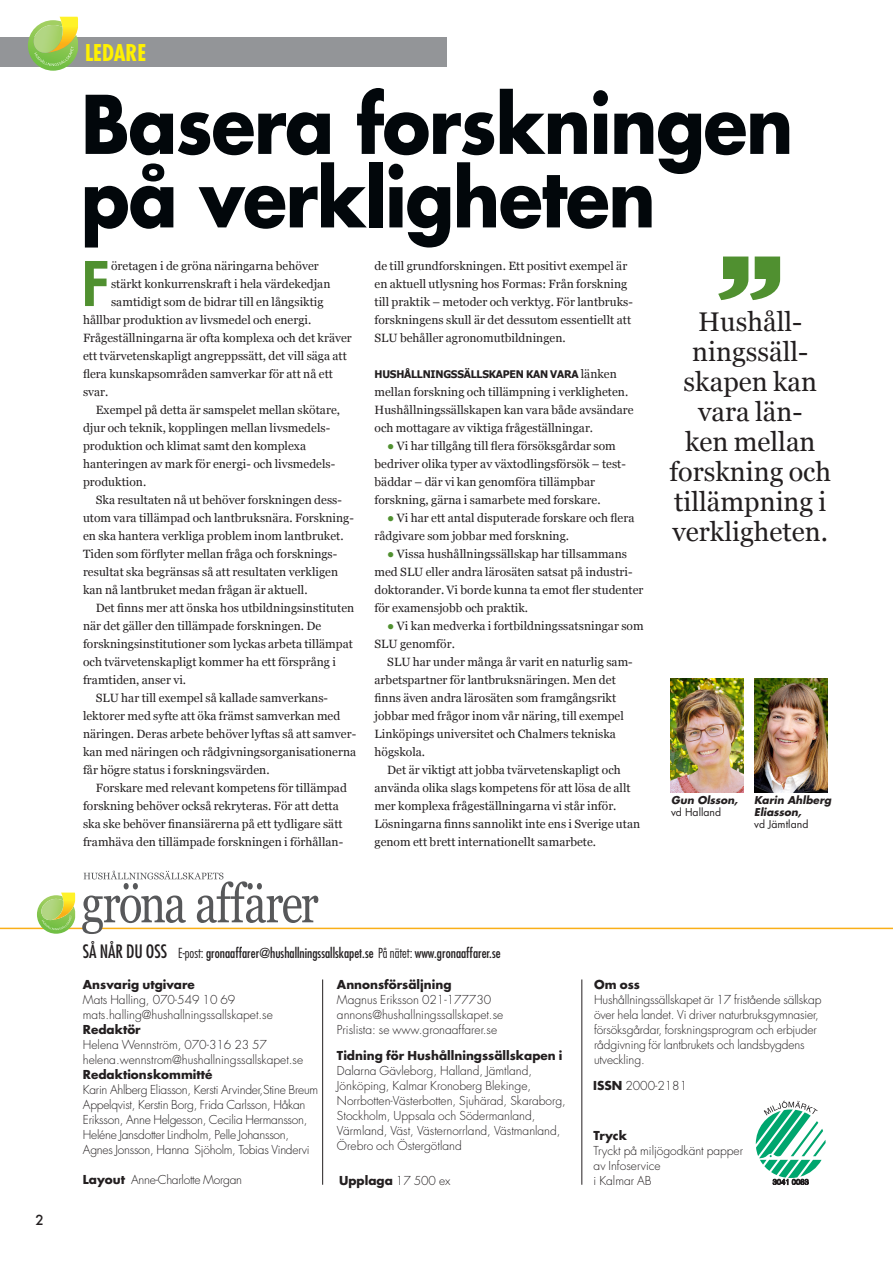
<style>
.page{position:relative;width:893px;height:1263px;background:#fff}
.page>*{position:absolute;margin:0;border:0;box-sizing:border-box;transform-origin:0 0}
.t1{font:700 78.45px/73.5px "Futura Std";letter-spacing:-.02em;color:#02070b;scale:.92 1}
.t2{font:800 59.7px "Futura Std";color:#509030}
.t3{font:27px/30px "Georgia";color:#231f20;text-align:center}
.t4{font:700 condensed 22.5px "Futura Std";letter-spacing:-.005em;color:#fff101}
.t5{font:condensed 13.5px "Futura Std";color:#231f20}
.t6{font:500 13.5px "Futura";color:#231f20}
.t7{font:12px/18px "Georgia";letter-spacing:.005em;color:#231f20}
.t8{font:300 12px/15px "Futura Std";color:#231f20}
.t9{font:300 12px/15px "Futura Std";letter-spacing:-.02em;color:#231f20}
.t10{font:700 12px "Futura Std";color:#231f20}
.t11{font:700 10.5px "Tahoma";letter-spacing:-.02em;color:#231f20}
.t12{font:italic 700 10.5px/12px "Futura Std";color:#231f20}
.t13{font:10.5px "Futura Std";color:#231f20}
.s1{font-family:"Georgia";font-weight:400;font-size:12px}
.s2{color:#509030}
.s3{font-size:18px}
.s4{font-weight:300}
.s5{font-weight:700}
</style>
<div class="page">
<div style="left:0;top:37px;width:446px;height:30px;background:#939598"></div>
<svg style="left:28px;top:17px;width:50px;height:54px"></svg>
<hr style="left:0;top:928px;width:893px;height:1px;background:#faaf18">
<svg style="left:82px;top:871px;width:236px;height:63px"></svg>
<hr style="left:322px;top:979px;width:1px;height:206px;background:#231f20">
<hr style="left:582px;top:979px;width:1px;height:206px;background:#231f20">
<svg style="left:756px;top:1101px;width:70px;height:84px"></svg>
<svg style="left:37px;top:892px;width:38px;height:42px"></svg>
<svg style="left:718px;top:257px;width:62px;height:43px"></svg>
<img style="left:755px;top:678px;width:73px;height:114px">
<img style="left:671px;top:679px;width:72px;height:113px">
<p class="t6" style="left:36px;top:1210px;width:10px">2</p>
<h3 class="t4" style="left:85px;top:39px;width:63px">LEDARE</h3>
<h1 class="t1" style="left:81px;top:87px;width:776px">Basera forskningen på verkligheten</h1>
<p class="t7" style="left:111px;top:256px;width:209px">öretagen i de gröna näringarna behöver</p>
<p class="t7" style="left:111px;top:274px;width:221px">stärkt konkurrenskraft i hela värdekedjan</p>
<p class="t7" style="left:111px;top:292px;width:214px">samtidigt som de bidrar till en långsiktig</p>
<p class="t7" style="left:83px;top:310px;width:230px">hållbar produktion av livsmedel och energi.</p>
<p class="t7" style="left:83px;top:328px;width:270px">Frågeställningarna är ofta komplexa och det kräver</p>
<p class="t7" style="left:83px;top:346px;width:265px">ett tvärvetenskapligt angreppssätt, det vill säga att</p>
<p class="t7" style="left:83px;top:364px;width:251px">flera kunskapsområden samverkar för att nå ett</p>
<p class="t7" style="left:83px;top:382px;width:27px">svar.</p>
<p class="t7" style="left:96px;top:400px;width:246px">Exempel på detta är samspelet mellan skötare,</p>
<p class="t7" style="left:83px;top:418px;width:249px">djur och teknik, kopplingen mellan livsmedels-</p>
<p class="t7" style="left:83px;top:436px;width:225px">produktion och klimat samt den komplexa</p>
<p class="t7" style="left:83px;top:454px;width:254px">hanteringen av mark för energi- och livsmedels-</p>
<p class="t7" style="left:83px;top:472px;width:65px">produktion.</p>
<p class="t7" style="left:96px;top:490px;width:248px">Ska resultaten nå ut behöver forskningen dess-</p>
<p class="t7" style="left:83px;top:508px;width:272px">utom vara tillämpad och lantbruksnära. Forskning-</p>
<p class="t7" style="left:83px;top:526px;width:262px">en ska hantera verkliga problem inom lantbruket.</p>
<p class="t7" style="left:83px;top:544px;width:256px">Tiden som förflyter mellan fråga och forsknings-</p>
<p class="t7" style="left:83px;top:562px;width:257px">resultat ska begränsas så att resultaten verkligen</p>
<p class="t7" style="left:83px;top:580px;width:226px">kan nå lantbruket medan frågan är aktuell.</p>
<p class="t7" style="left:96px;top:598px;width:260px">Det finns mer att önska hos utbildningsinstituten</p>
<p class="t7" style="left:83px;top:616px;width:240px">när det gäller den tillämpade forskningen. De</p>
<p class="t7" style="left:83px;top:634px;width:271px">forskningsinstitutioner som lyckas arbeta tillämpat</p>
<p class="t7" style="left:83px;top:652px;width:254px">och tvärvetenskapligt kommer ha ett försprång i</p>
<p class="t7" style="left:83px;top:670px;width:105px">framtiden, anser vi.</p>
<p class="t7" style="left:96px;top:688px;width:234px">SLU har till exempel så kallade samverkans-</p>
<p class="t7" style="left:83px;top:706px;width:259px">lektorer med syfte att öka främst samverkan med</p>
<p class="t7" style="left:83px;top:724px;width:275px">näringen. Deras arbete behöver lyftas så att samver-</p>
<p class="t7" style="left:83px;top:742px;width:275px">kan med näringen och rådgivningsorganisationerna</p>
<p class="t7" style="left:83px;top:760px;width:188px">får högre status i forskningsvärden.</p>
<p class="t7" style="left:96px;top:778px;width:253px">Forskare med relevant kompetens för tillämpad</p>
<p class="t7" style="left:83px;top:796px;width:257px">forskning behöver också rekryteras. För att detta</p>
<p class="t7" style="left:83px;top:814px;width:261px">ska ske behöver finansiärerna på ett tydligare sätt</p>
<p class="t7" style="left:83px;top:832px;width:262px">framhäva den tillämpade forskningen i förhållan-</p>
<p class="t7" style="left:375px;top:256px;width:260px">de till grundforskningen. Ett positivt exempel är en aktuell utlysning hos Formas: Från forskning till praktik – metoder och verktyg. För lantbruks&shy;forskningens skull är det dessutom essentiellt att SLU behåller agronomutbildningen.</p>
<p class="t11" style="left:375px;top:367px;width:244px">HUSHÅLLNINGSSÄLLSKAPEN KAN VARA <span class="s1">länken</span></p>
<p class="t7" style="left:375px;top:382px;width:261px">mellan forskning och tillämpning i verkligheten.<br>Hushållningssällskapen kan vara både avsändare och mottagare av viktiga frågeställningar.</p>
<p class="t7" style="left:375px;top:436px;width:253px;text-indent:13px"><span class="s2">●</span> Vi har tillgång till flera försöksgårdar som bedriver olika typer av växtodlingsförsök – test&shy;bäddar – där vi kan genomföra tillämpbar forskning, gärna i samarbete med forskare.</p>
<p class="t7" style="left:375px;top:508px;width:261px;text-indent:13px"><span class="s2">●</span> Vi har ett antal disputerade forskare och flera rådgivare som jobbar med forskning.</p>
<p class="t7" style="left:375px;top:544px;width:270px;text-indent:13px"><span class="s2">●</span> Vissa hushållningssällskap har tillsammans med SLU eller andra lärosäten satsat på industri&shy;doktorander. Vi borde kunna ta emot fler studenter för examensjobb och praktik.</p>
<p class="t7" style="left:375px;top:616px;width:271px;text-indent:13px"><span class="s2">●</span> Vi kan medverka i fortbildningssatsningar som<br>SLU genomför.</p>
<p class="t7" style="left:375px;top:652px;width:260px;text-indent:13px">SLU har under många år varit en naturlig sam&shy;arbetspartner för lantbruksnäringen. Men det finns även andra lärosäten som framgångsrikt jobbar med frågor inom vår näring, till exempel Linköpings universitet och Chalmers tekniska högskola.</p>
<p class="t7" style="left:375px;top:760px;width:267px;text-indent:13px">Det är viktigt att jobba tvärvetenskapligt och använda olika slags kompetens för att lösa de allt mer komplexa frågeställningarna vi står inför.<br>Lösningarna finns sannolikt inte ens i Sverige utan genom ett brett internationellt samarbete.</p>
<h2 class="t2" style="left:82px;top:246px;width:29px">F</h2>
<h3 class="t3" style="left:669px;top:305px;width:163px">Hushåll&shy;ningssäll&shy;skapen kan vara län-<br>ken mellan forskning och tillämpning i verkligheten.</h3>
<p class="t12" style="left:671px;top:794px;width:68px">Gun Olsson,</p>
<p class="t13" style="left:671px;top:805px;width:52px">vd Halland</p>
<p class="t12" style="left:754px;top:795px;width:79px">Karin Ahlberg<br>Eliasson,</p>
<p class="t13" style="left:754px;top:818px;width:56px">vd Jämtland</p>
<p class="t5" style="left:83px;top:945px;width:419px"><span class="s3">SÅ NÅR DU OSS</span> <span class="s4">E-post:</span> gronaaffarer@hushallningssallskapet.se <span class="s4">På nätet:</span> www.gronaaffarer.se</p>
<p class="t10" style="left:83px;top:977px;width:113px">Ansvarig utgivare</p>
<p class="t8" style="left:83px;top:993px;width:191px">Mats Halling, 070-549 10 69 mats.halling@hushallningssallskapet.se</p>
<p class="t10" style="left:83px;top:1022px;width:59px">Redaktör</p>
<p class="t8" style="left:83px;top:1038px;width:222px">Helena Wennström, 070-316 23 57 helena.wennstrom@hushallningssallskapet.se</p>
<p class="t10" style="left:83px;top:1067px;width:131px">Redaktionskommitté</p>
<p class="t9" style="left:83px;top:1083px;width:237px">Karin Ahlberg Eliasson, Kersti Arvinder,Stine Breum Appelqvist, Kerstin Borg, Frida Carlsson, Håkan Eriksson, Anne Helgesson, Cecilia Hermansson, Heléne Jansdotter Lindholm, Pelle Johansson, Agnes Jonsson, Hanna Sjöholm, Tobias Vindervi</p>
<p class="t9" style="left:83px;top:1173px;width:161px"><span class="s5">Layout</span> Anne-Charlotte Morgan</p>
<p class="t10" style="left:337px;top:977px;width:116px">Annonsförsäljning</p>
<p class="t8" style="left:337px;top:993px;width:168px">Magnus Eriksson 021-177730 annons@hushallningssallskapet.se<br>Prislista: se www.gronaaffarer.se</p>
<p class="t10" style="left:337px;top:1047px;width:227px">Tidning för Hushållningssällskapen i</p>
<p class="t8" style="left:337px;top:1063px;width:230px">Dalarna Gävleborg, Halland, Jämtland, Jönköping, Kalmar Kronoberg Blekinge, Norrbotten-Västerbotten, Sjuhärad, Skaraborg, Stockholm, Uppsala och Södermanland, Värmland, Väst, Västernorrland, Västmanland, Örebro och Östergötland</p>
<p class="t10" style="left:594px;top:977px;width:48px">Om oss</p>
<p class="t8" style="left:594px;top:993px;width:229px">Hushållningssällskapet är 17 fristående sällskap över hela landet. Vi driver naturbruksgymnasier, försöksgårdar, forskningsprogram och erbjuder rådgivning för lantbrukets och landsbygdens utveckling.</p>
<p class="t8" style="left:593px;top:1078px;width:96px"><span class="s5">ISSN</span> 2000-2181</p>
<p class="t10" style="left:594px;top:1127px;width:35px">Tryck</p>
<p class="t8" style="left:594px;top:1143px;width:151px">Tryckt på miljögodkänt papper av Infoservice</p>
<p class="t10" style="left:339px;top:1172px;width:113px">Upplaga <span class="s4">17 500 ex</span></p>
<p class="t8" style="left:594px;top:1173px;width:59px">i Kalmar AB</p>
</div>
